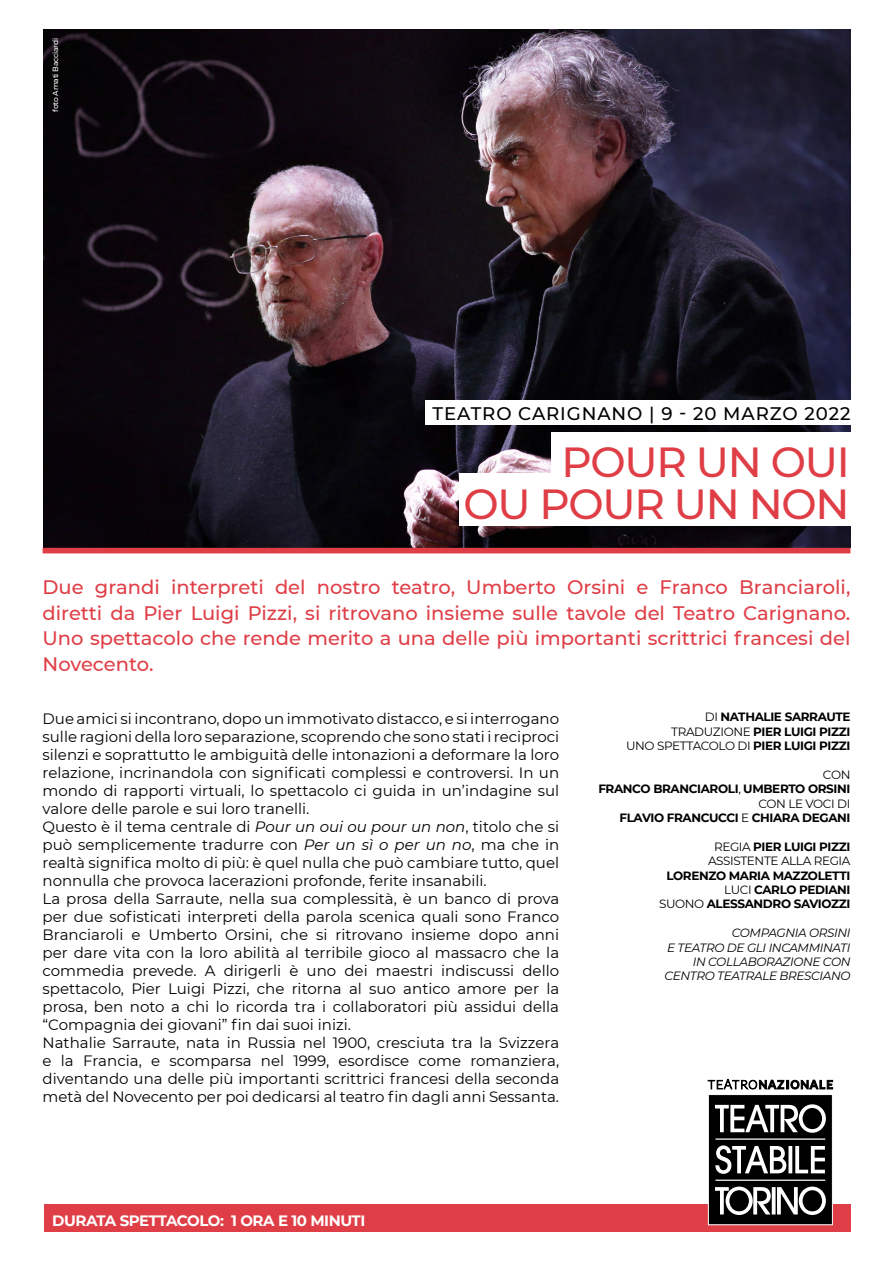
<style>
.page{position:relative;width:893px;height:1263px;background:#fff}
.page>*{position:absolute;margin:0;border:0;box-sizing:border-box;transform-origin:0 0}
.t1{font:500 42px/42px "Montserrat";letter-spacing:-.03em;color:#e03e46;text-align:right}
.t2{font:500 19.5px/25.5px "Montserrat";color:#e03e46;text-align:justify}
.t3{font:500 18.15px "Montserrat";letter-spacing:.05em;color:#000}
.t4{font:15px/18px "Montserrat";color:#000}
.t5{font:700 15px "Montserrat";letter-spacing:-.03em;color:#fff}
.t6{font:700 12px/14.4px "Montserrat";letter-spacing:-.03em;color:#000;text-align:right}
.t7{font:italic 12px/14.4px "Montserrat";letter-spacing:-.03em;color:#000;text-align:right}
.t8{font:12px "Montserrat";letter-spacing:-.03em;color:#000}
.t9{font:500 7.5px "Montserrat";letter-spacing:-.03em;color:#fff}
.s1{font-style:italic}
.s2{font-weight:400}
</style>
<div class="page">
<img style="left:43px;top:30px;width:807px;height:518px">
<div style="left:425px;top:400px;width:468px;height:25px;background:#fff"></div>
<div style="left:551px;top:433px;width:342px;height:52px;background:#fff"></div>
<div style="left:459px;top:474px;width:434px;height:52px;background:#fff"></div>
<div style="left:44px;top:1204px;width:806px;height:28px;background:#e03e46"></div>
<div style="left:43px;top:548px;width:807px;height:5px;background:#e03e46"></div>
<div style="left:708px;top:1094px;width:124px;height:131px;background:#000"></div>
<div style="left:708px;top:1094px;width:124px;height:131px;border:1px solid #fff"></div>
<svg style="left:715px;top:1104px;width:111px;height:111px"></svg>
<svg style="left:708px;top:1079px;width:125px;height:11px"></svg>
<p class="t9" style="left:50px;top:112px;width:75px;rotate:-90deg">foto Amati Bacciardi</p>
<p class="t3" style="left:432px;top:401px;width:419px">teatro CAR IGNANO | 9 - 20 marzo 2022</p>
<h1 class="t1" style="left:463px;top:439px;width:388px">Pour un oui<br>ou pour un non</h1>
<p class="t2" style="left:43px;top:574px;width:809px">Due grandi interpreti del nostro teatro, U mberto Orsini e Franco Branciaroli, diretti da Pier Luigi Pizzi, si ritrovano insieme sulle tavole del Teatro Carignano.<br>U no spettacolo che rende merito a una delle più importanti scrittrici francesi del N ovecento.</p>
<p class="t4" style="left:43px;top:709px;width:518px">Due amici si incontrano, dopo un immotivato distacco, e si interrogano sulle ragioni della loro separazione, scoprendo che sono stati i reciproci silenzi e soprattutto le ambiguità delle intonazioni a deformare la loro relazione, incrinandola con significati complessi e controversi. In un mondo di rapporti virtuali, lo spettacolo ci guida in un’indagine sul valore delle parole e sui loro tranelli.<br>Questo è il tema centrale di <span class="s1">POUR UN OUI OU POUR UN NON</span>, titolo che si può semplicemente tradurre con <span class="s1">PER UN SÌ O PER UN NO</span>, ma che in realtà significa molto di più: è quel nulla che può cambiare tutto, quel nonnulla che provoca lacerazioni profonde, ferite insanabili.<br>La prosa della Sarraute, nella sua complessità, è un banco di prova per due sofisticati interpreti della parola scenica quali sono Franco Branciaroli e Umberto Orsini, che si ritrovano insieme dopo anni per dare vita con la loro abilità al terribile gioco al massacro che la commedia prevede. A dirigerli è uno dei maestri indiscussi dello spettacolo, Pier Luigi Pizzi, che ritorna al suo antico amore per la prosa, ben noto a chi lo ricorda tra i collaboratori più assidui della “Compagnia dei giovani” fin dai suoi inizi.<br>Nathalie Sarraute, nata in Russia nel 1900, cresciuta tra la Svizzera e la Francia, e scomparsa nel 1999, esordisce come romanziera, diventando una delle più importanti scrittrici francesi della seconda metà del Novecento per poi dedicarsi al teatro fin dagli anni Sessanta.</p>
<p class="t6" style="left:626px;top:709px;width:226px"><span class="s2">di</span> NATHALIE SARRAUTE<br><span class="s2">traduzi on e</span> PIER LUIGI PIZZI<br><span class="s2">un o spettacolo di</span> PIER LUIGI PIZZI</p>
<p class="t8" style="left:823px;top:766px;width:18px">con</p>
<p class="t6" style="left:598px;top:781px;width:254px">FRANCO BRANCIAROLI<span class="s2">,</span> UMBERTO ORSINI</p>
<p class="t8" style="left:758px;top:795px;width:91px">con le voci di</p>
<p class="t6" style="left:619px;top:810px;width:233px">FLAVIO FRANCUCCI <span class="s2">e</span> CHIARA DEGANI</p>
<p class="t6" style="left:708px;top:839px;width:144px;text-align:left;text-indent:6px"><span class="s2">regia</span> PIER LUIGI PIZZI <span class="s2">assis</span></p>
<p class="t8" style="left:740px;top:853px;width:105px">tente alla regia</p>
<p class="t6" style="left:666px;top:867px;width:185px">LORENZO MARIA MAZZOLETTI</p>
<p class="t6" style="left:724px;top:882px;width:128px"><span class="s2">luci</span> CARLO PEDIANI</p>
<p class="t8" style="left:659px;top:896px;width:10px">suono</p>
<p class="t6" style="left:707px;top:896px;width:145px">ALESSANDRO SAVIOZZI</p>
<p class="t7" style="left:665px;top:925px;width:187px">COMPAGNIA ORSINI<br>E TEATRO DE GLI INCAMMINATI<br>IN COLLABORAZIONE CON<br>CENTRO TEATRALE BRESCIANO</p>
<p class="t5" style="left:52px;top:1209px;width:315px">DURATA SPETTACOLO: 1 ORA E 10 MINUTI</p>
</div>
